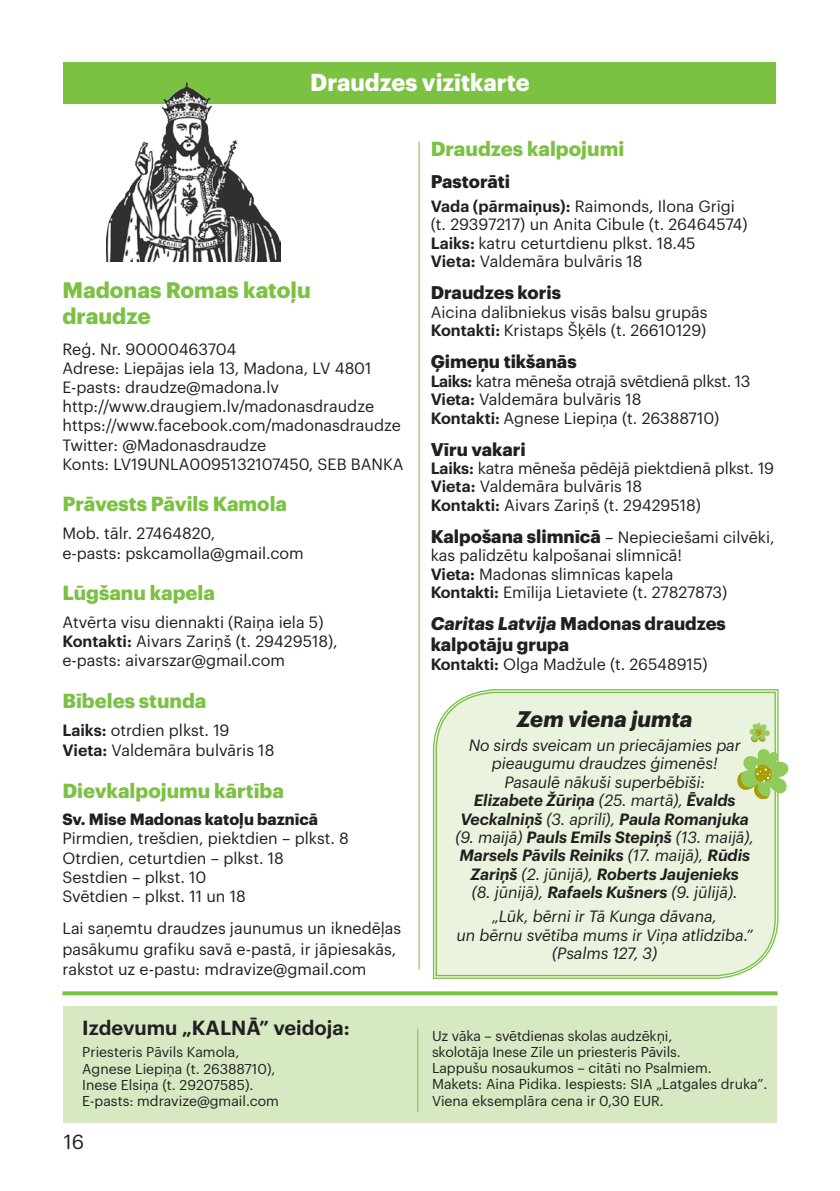
<style>
.page{position:relative;width:840px;height:1191px;background:#fff}
.page>*{position:absolute;margin:0;border:0;box-sizing:border-box;transform-origin:0 0}
.t1{font:700 24px "Graphik";color:#fff}
.t2{font:700 22px/25.6px "Graphik";color:#7bc142}
.t3{font:italic 700 22px "Graphik";color:#231f20}
.t4{font:700 20px "Graphik";color:#7bc142}
.t5{font:600 20px "Graphik";color:#231f20}
.t6{font:20px "Graphik";color:#231f20}
.t7{font:700 18px/20.8px "Graphik";color:#231f20}
.t8{font:16px/18.4px "Graphik";color:#231f20}
.t9{font:italic 16px/18.4px "Graphik";letter-spacing:-.005em;color:#231f20;text-align:center}
.t10{font:700 16px "Graphik";color:#231f20}
.t11{font:14px/16.2px "Graphik";color:#231f20}
.s1{font-weight:600}
.s2{font-weight:700;font-size:18px}
.s3{font-style:italic}
</style>
<div class="page">
<svg style="left:432px;top:689px;width:346px;height:290px"></svg>
<div style="left:434px;top:691px;width:342px;height:286px;background:#e9f3de"></div>
<div style="left:63px;top:1006px;width:713px;height:117px;background:#d7e9c3"></div>
<div style="left:63px;top:62px;width:712px;height:42px;background:#7bc142"></div>
<svg style="left:62px;top:991px;width:715px;height:4px;background:#86c653"></svg>
<hr style="left:417px;top:1028px;width:1px;height:84px;background:#7bc142">
<hr style="left:418px;top:142px;width:1px;height:827px;background:#7bc142">
<img style="left:106px;top:83px;width:174px;height:178px">
<svg style="left:736px;top:748px;width:52px;height:51px;background:#b6d483"></svg>
<svg style="left:748px;top:722px;width:21px;height:20px"></svg>
<h1 class="t1" style="left:310px;top:64px;width:221px">Draudzes vizītkarte</h1>
<h2 class="t2" style="left:62px;top:276px;width:250px">Madonas Romas katoļu draudze</h2>
<p class="t8" style="left:62px;top:338px;width:342px;line-height:19.2px">Reģ. Nr. 90000463704<br>Adrese: Liepājas iela 13, Madona, LV 4801<br>E-pasts: draudze@madona.lv http://www.draugiem.lv/madonasdraudze https://www.facebook.com/madonasdraudze Twitter: @Madonasdraudze<br>Konts: LV19UNLA0095132107450, SEB BANKA</p>
<p class="t4" style="left:62px;top:488px;width:226px">Prāvests Pāvils Kamola</p>
<p class="t8" style="left:62px;top:522px;width:243px;line-height:19.6px">Mob. tālr. 27464820,<br>e-pasts: pskcamolla@gmail.com</p>
<p class="t4" style="left:62px;top:577px;width:154px">Lūgšanu kapela</p>
<p class="t8" style="left:62px;top:611px;width:276px;line-height:19.2px">Atvērta visu diennakti (Raiņa iela 5)<br><span class="s1">Kontakti:</span> Aivars Zariņš (t. 29429518), e-pasts: aivarszar@gmail.com</p>
<p class="t4" style="left:62px;top:685px;width:145px">Bībeles stunda</p>
<p class="t8" style="left:62px;top:718px;width:213px;line-height:20.4px"><span class="s1">Laiks:</span> otrdien plkst. 19<br><span class="s1">Vieta:</span> Valdemāra bulvāris 18</p>
<p class="t4" style="left:62px;top:775px;width:223px">Dievkalpojumu kārtība</p>
<p class="t10" style="left:62px;top:807px;width:257px">Sv. Mise Madonas katoļu baznīcā</p>
<p class="t8" style="left:62px;top:827px;width:288px;line-height:19.4px">Pirmdien, trešdien, piektdien – plkst. 8<br>Otrdien, ceturtdien – plkst. 18<br>Sestdien – plkst. 10<br>Svētdien – plkst. 11 un 18</p>
<p class="t8" style="left:62px;top:917px;width:340px;line-height:20.4px">Lai saņemtu draudzes jaunumus un iknedēļas pasākumu grafiku savā e-pastā, ir jāpiesakās, rakstot uz e-pastu: mdravize@gmail.com</p>
<p class="t5" style="left:82px;top:1012px;width:269px">Izdevumu „KALNĀ” veidoja:</p>
<p class="t11" style="left:82px;top:1042px;width:198px">Priesteris Pāvils Kamola,<br>Agnese Liepiņa (t. 26388710),<br>Inese Elsiņa (t. 29207585).<br>E-pasts: mdravize@gmail.com</p>
<p class="t6" style="left:64px;top:1126px;width:22px">16</p>
<p class="t4" style="left:430px;top:133px;width:195px">Draudzes kalpojumi</p>
<p class="t7" style="left:430px;top:169px;width:81px">Pastorāti</p>
<p class="t8" style="left:430px;top:196px;width:318px"><span class="s1">Vada (pārmaiņus):</span> Raimonds, Ilona Grīgi (t. 29397217) un Anita Cibule (t. 26464574)<br><span class="s1">Laiks:</span> katru ceturtdienu plkst. 18.45<br><span class="s1">Vieta:</span> Valdemāra bulvāris 18</p>
<p class="t7" style="left:430px;top:281px;width:132px">Draudzes koris</p>
<p class="t8" style="left:430px;top:301px;width:278px">Aicina dalībniekus visās balsu grupās<br><span class="s1">Kontakti:</span> Kristaps Šķēls (t. 26610129)</p>
<p class="t7" style="left:430px;top:350px;width:147px">Ģimeņu tikšanās</p>
<p class="t8" style="left:430px;top:370px;width:321px"><span class="s1">Laiks:</span> katra mēneša otrajā svētdienā plkst. 13<br><span class="s1">Vieta:</span> Valdemāra bulvāris 18<br><span class="s1">Kontakti:</span> Agnese Liepiņa (t. 26388710)</p>
<p class="t7" style="left:430px;top:437px;width:96px">Vīru vakari</p>
<p class="t8" style="left:430px;top:458px;width:344px"><span class="s1">Laiks:</span> katra mēneša pēdējā piektdienā plkst. 19<br><span class="s1">Vieta:</span> Valdemāra bulvāris 18<br><span class="s1">Kontakti:</span> Aivars Zariņš (t. 29429518)</p>
<p class="t8" style="left:430px;top:526px;width:345px"><span class="s2">Kalpošana slimnīcā</span> – Nepieciešami cilvēki, kas palīdzētu kalpošanai slimnīcā!<br><span class="s1">Vieta:</span> Madonas slimnīcas kapela<br><span class="s1">Kontakti:</span> Emīlija Lietaviete (t. 27827873)</p>
<p class="t7" style="left:430px;top:612px;width:296px"><span class="s3">Caritas Latvija</span> Madonas draudzes kalpotāju grupa</p>
<p class="t8" style="left:430px;top:653px;width:278px"><span class="s1">Kontakti:</span> Olga Madžule (t. 26548915)</p>
<h2 class="t3" style="left:516px;top:702px;width:177px">Zem viena jumta</h2>
<p class="t9" style="left:455px;top:734px;width:300px">No sirds sveicam un priecājamies par pieaugumu draudzes ģimenēs!<br>Pasaulē nākuši superbēbīši:<br><span class="s1">Elizabete Žūriņa</span> (25. martā), <span class="s1">Ēvalds Veckalniņš</span> (3. aprīlī), <span class="s1">Paula Romanjuka </span>(9. maijā) <span class="s1">Pauls Emīls Stepiņš</span> (13. maijā), <span class="s1">Marsels Pāvils Reiniks</span> (17. maijā), <span class="s1">Rūdis Zariņš</span> (2. jūnijā), <span class="s1">Roberts Jaujenieks<br></span>(8. jūnijā), <span class="s1">Rafaels Kušners</span> (9. jūlijā).</p>
<p class="t9" style="left:456px;top:906px;width:297px">„Lūk, bērni ir Tā Kunga dāvana,<br>un bērnu svētība mums ir Viņa atlīdzība.” (Psalms 127, 3)</p>
<p class="t11" style="left:432px;top:1026px;width:337px">Uz vāka – svētdienas skolas audzēkņi,<br>skolotāja Inese Zīle un priesteris Pāvils.<br>Lappušu nosaukumos – citāti no Psalmiem.<br>Makets: Aina Pidika. Iespiests: SIA „Latgales druka”.<br>Viena eksemplāra cena ir 0,30 EUR.</p>
</div>
